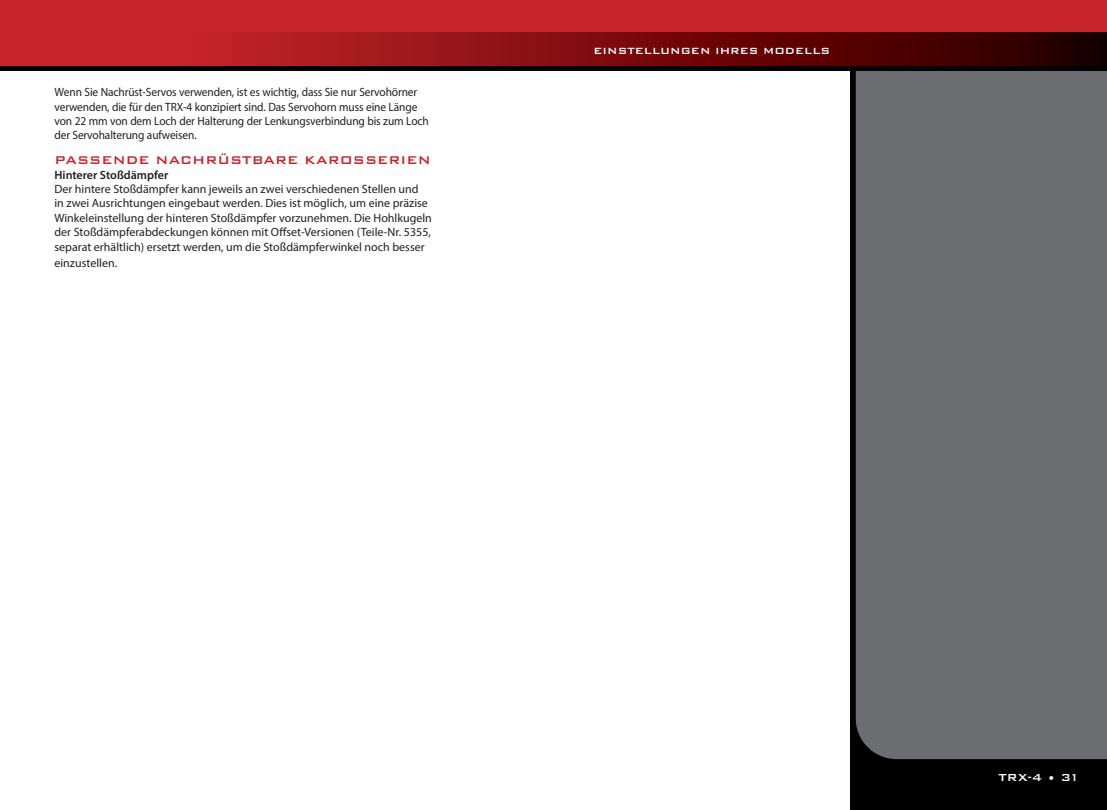
<style>
.page{position:relative;width:1107px;height:810px;background:#fff}
.page>*{position:absolute;margin:0;border:0;box-sizing:border-box;transform-origin:0 0}
.t1{font:500 15px "Bank Gothic BT";color:#c8242b}
.t2{font:500 13.5px "Bank Gothic BT";color:#fff}
.t3{font:12px/14.4px "Myriad Pro";color:#231f20}
.t4{font:12px/14.4px "Myriad Pro";color:#231f20;scale:.95 1}
.t5{font:500 12px "Bank Gothic BT";color:#fff}
.t6{font:600 12px "Myriad Pro";color:#231f20}
</style>
<div class="page">
<div style="left:850px;top:13px;width:257px;height:797px;background:#000"></div>
<div style="left:856px;top:71px;width:251px;height:688px;background:#6c6d70"></div>
<div style="left:0;top:0;width:1107px;height:70px;background:#000"></div>
<div style="left:0;top:0;width:1107px;height:51px;background:#c8242b"></div>
<svg style="left:0;top:32px;width:1107px;height:34px;background:#831013"></svg>
<p class="t4" style="left:54px;top:85px;width:396px">Wenn Sie Nachrüst-Servos verwenden, ist es wichtig, dass Sie nur Servohörner verwenden, die für den TRX-4 konzipiert sind. Das Servohorn muss eine Länge von 22 mm von dem Loch der Halterung der Lenkungsverbindung bis zum Loch der Servohalterung aufweisen.</p>
<p class="t1" style="left:54px;top:152px;width:378px">PASSENDE NACHRÜSTBARE KAROSSERIEN</p>
<p class="t6" style="left:54px;top:167px;width:115px">Hinterer Stoßdämpfer</p>
<p class="t3" style="left:54px;top:182px;width:379px">Der hintere Stoßdämpfer kann jeweils an zwei verschiedenen Stellen und<br>in zwei Ausrichtungen eingebaut werden. Dies ist möglich, um eine präzise Winkeleinstellung der hinteren Stoßdämpfer vorzunehmen. Die Hohlkugeln der Stoßdämpferabdeckungen können mit Offset-Versionen (Teile-Nr. 5355, separat erhältlich) ersetzt werden, um die Stoßdämpferwinkel noch besser</p>
<p class="t3" style="left:54px;top:255px;width:64px">einzustellen.</p>
<p class="t5" style="left:594px;top:44px;width:238px">EINSTELLUNGEN IHRES MODELLS</p>
<p class="t2" style="left:998px;top:770px;width:83px">TRX-4 • 31</p>
</div>
